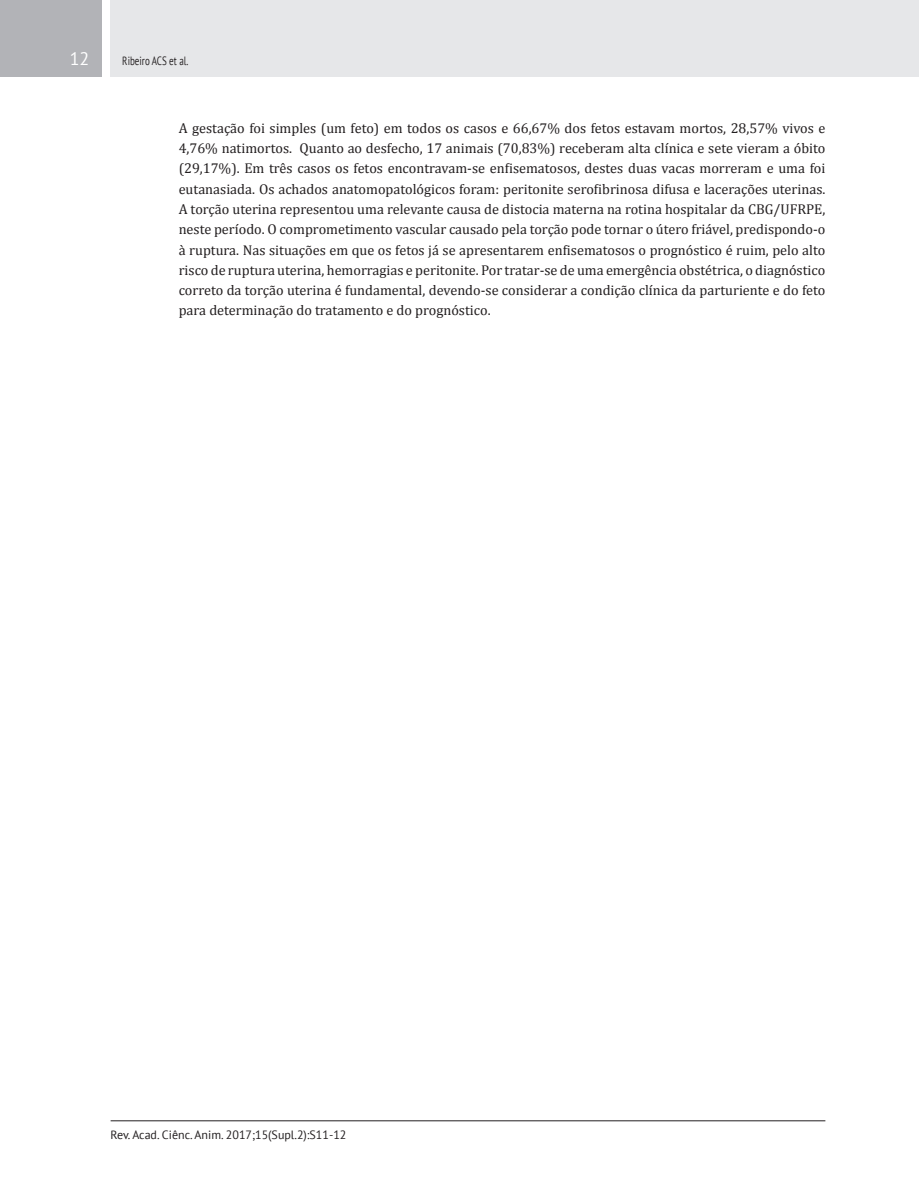
<style>
.page{position:relative;width:919px;height:1191px;background:#fff}
.page>*{position:absolute;margin:0;border:0;box-sizing:border-box;transform-origin:0 0}
.Número_de_páginas{font:18px "PT Sans";color:#fff}
.Texto_-_Resumo{font:14.25px/20.2px "Cambria";color:#231f20;text-align:justify}
.Rodapé{font:12px "PT Sans";color:#231f20}
.Cabeçalho{font:12px "PT Sans";color:#231f20;scale:.75 1}
</style>
<div class="page">
<div style="left:111px;top:0;width:807px;height:77px;background:#e6e7e9"></div>
<div style="left:0;top:0;width:102px;height:77px;background:#b2b3b7"></div>
<hr style="left:111px;top:1120px;width:714px;height:1px;background:#231f20">
<p class="Número_de_páginas" style="left:70px;top:47px;width:21px">12</p>
<p class="Cabeçalho" style="left:122px;top:53px;width:90px">Ribeiro ACS et al.</p>
<p class="Texto_-_Resumo" style="left:179px;top:118px;width:648px">A gestação foi simples (um feto) em todos os casos e 66,67% dos fetos estavam mortos, 28,57% vivos e 4,76% natimortos. Quanto ao desfecho, 17 animais (70,83%) receberam alta clínica e sete vieram a óbito (29,17%). Em três casos os fetos encontravam-se enfisematosos, destes duas vacas morreram e uma foi eutanasiada. Os achados anatomopatológicos foram: peritonite serofibrinosa difusa e lacerações uterinas.<br>A torção uterina representou uma relevante causa de distocia materna na rotina hospitalar da CBG/UFRPE, neste período. O comprometimento vascular causado pela torção pode tornar o útero friável, predispondo-o à ruptura. Nas situações em que os fetos já se apresentarem enfisematosos o prognóstico é ruim, pelo alto risco de ruptura uterina, hemorragias e peritonite. Por tratar-se de uma emergência obstétrica, o diagnóstico correto da torção uterina é fundamental, devendo-se considerar a condição clínica da parturiente e do feto para determinação do tratamento e do prognóstico.</p>
<p class="Rodapé" style="left:111px;top:1126px;width:237px">Rev. Acad. Ciênc. Anim. 2017;15(Supl.2):S11-12</p>
</div>
